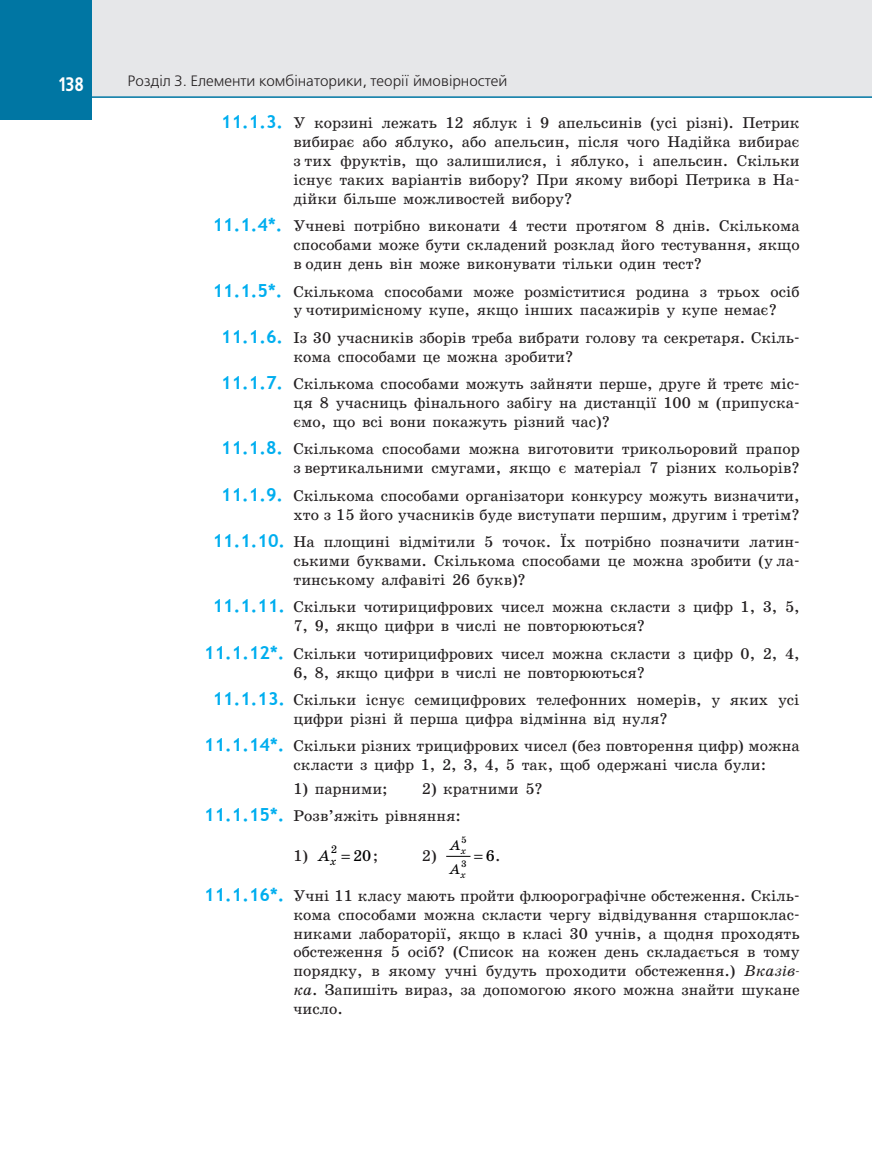
<style>
.page{position:relative;width:872px;height:1149px;background:#fff}
.page>*{position:absolute;margin:0;border:0;box-sizing:border-box;transform-origin:0 0}
.t1{font:700 19.5px "Free Set C";color:#fff;scale:.8 1}
.t2{font:15.75px/18.9px "School Book C";color:#231f20}
.t3{font:15.75px "School Book C";color:#000}
.t4{font:15px "Free Set C";color:#231f20}
.t5{font:italic 14.25px/23.7px "School Book C";color:#000}
.t6{font:9.45px "School Book C";color:#000}
.t7{font:italic 9.45px "School Book C";color:#000}
.s1{font-family:"Trebuchet MS";font-weight:700;font-size:18px;color:#00aeef}
.s2{font-style:italic;color:#000}
.s3{font-style:italic}
.s4{color:#231f20}
</style>
<div class="page">
<div style="left:91px;top:0;width:781px;height:98px;background:#e6e7e9"></div>
<div style="left:0;top:0;width:91px;height:119px;background:#0076a3"></div>
<svg style="left:446px;top:855px;width:25px;height:2px"></svg>
<p class="t1" style="left:59px;top:73px;width:33px">138</p>
<p class="t4" style="left:128px;top:73px;width:381px">Розділ 3. Елементи комбінаторики, теорії ймовірностей</p>
<p class="t2" style="left:293px;top:113px;width:507px;text-align:justify;text-indent:-72px"><span class="s1">11.1.3.</span> У корзині лежать 12 яблук і 9 апельсинів (усі різні). Петрик вибирає або яблуко, або апельсин, після чого Надійка вибирає з тих фруктів, що залишилися, і яблуко, і апельсин. Скільки існує таких варіантів вибору? При якому виборі Петрика в На&shy;дійки більше можливостей вибору?</p>
<p class="t2" style="left:293px;top:217px;width:507px;text-align:justify;text-indent:-81px"><span class="s1">11.1.4*.</span> Учневі потрібно виконати 4 тести протягом 8 днів. Скількома способами може бути складений розклад його тестування, якщо в один день він може виконувати тільки один тест?</p>
<p class="t2" style="left:293px;top:282px;width:507px;text-indent:-81px"><span class="s1">11.1.5*.</span> Скількома способами може розміститися родина з трьох осіб у чотиримісному купе, якщо інших пасажирів у купе немає?</p>
<p class="t2" style="left:293px;top:328px;width:507px;text-indent:-72px"><span class="s1">11.1.6.</span> Із 30 учасників зборів треба вибрати голову та секретаря. Скіль&shy;кома способами це можна зробити?</p>
<p class="t2" style="left:293px;top:374px;width:507px;text-align:justify;text-indent:-72px"><span class="s1">11.1.7.</span> Скількома способами можуть зайняти перше, друге й третє міс&shy;ця 8 учасниць фінального забігу на дистанції 100 м (припуска&shy;ємо, що всі вони покажуть різний час)?</p>
<p class="t2" style="left:221px;top:440px;width:580px;text-align:right"><span class="s1">11.1.8.</span> Скількома способами можна виготовити трикольоровий прапор з вертикальними смугами, якщо є матеріал 7 різних кольорів?</p>
<p class="t2" style="left:221px;top:486px;width:580px;text-align:right"><span class="s1">11.1.9.</span> Скількома способами організатори конкурсу можуть визначити, хто з 15 його учасників буде виступати першим, другим і третім?</p>
<p class="t2" style="left:293px;top:532px;width:507px;text-align:justify;text-indent:-81px"><span class="s1">11.1.10.</span> На площині відмітили 5 точок. Їх потрібно позначити латин&shy;ськими буквами. Скількома способами це можна зробити (у ла&shy;тинському алфавіті 26 букв)?</p>
<p class="t2" style="left:293px;top:597px;width:507px;text-indent:-81px"><span class="s1">11.1.11.</span> Скільки чотирицифрових чисел можна скласти з цифр 1, 3, 5,<br>7, 9, якщо цифри в числі не повторюються?</p>
<p class="t2" style="left:293px;top:644px;width:507px;text-indent:-89px"><span class="s1">11.1.12*.</span> Скільки чотирицифрових чисел можна скласти з цифр 0, 2, 4,<br>6, 8, якщо цифри в числі не повторюються?</p>
<p class="t2" style="left:293px;top:690px;width:507px;text-indent:-81px"><span class="s1">11.1.13.</span> Скільки існує семицифрових телефонних номерів, у яких усі цифри різні й перша цифра відмінна від нуля?</p>
<p class="t2" style="left:293px;top:736px;width:507px;text-indent:-89px"><span class="s1">11.1.14*.</span> Скільки різних трицифрових чисел (без повторення цифр) можна скласти з цифр 1, 2, 3, 4, 5 так, щоб одержані числа були:</p>
<p class="t2" style="left:293px;top:778px;width:96px">1) парними;</p>
<p class="t2" style="left:204px;top:774px;width:340px;line-height:27.5px;text-indent:218px">2) кратними 5?<br><span class="s1">11.1.15*.</span> Розв’яжіть рівняння:</p>
<p class="t2" style="left:293px;top:845px;width:44px">1) <span class="s2">A</span><sub>x</sub></p>
<p class="t6" style="left:461px;top:834px;width:7px">5</p>
<p class="t6" style="left:461px;top:858px;width:41px">3 <sup>6</sup><sup>.</sup></p>
<p class="t2" style="left:293px;top:885px;width:507px;text-align:justify;text-indent:-89px"><span class="s1">11.1.16*.</span> Учні 11 класу мають пройти флюорографічне обстеження. Скіль&shy;кома способами можна скласти чергу відвідування старшоклас&shy;никами лабораторії, якщо в класі 30 учнів, а щодня проходять обстеження 5 осіб? (Список на кожен день складається в тому порядку, в якому учні будуть проходити обстеження.) <span class="s3">Вказів&shy;ка</span>. Запишіть вираз, за допомогою якого можна знайти шукане число.</p>
<p class="t3" style="left:331px;top:846px;width:49px"><sup>2</sup> 20<span class="s4">;</span></p>
<p class="t2" style="left:422px;top:845px;width:16px">2)</p>
<p class="t5" style="left:450px;top:833px;width:11px">A<br>A</p>
<p class="t7" style="left:460px;top:845px;width:7px">x</p>
<p class="t7" style="left:460px;top:869px;width:7px">x</p>
</div>
